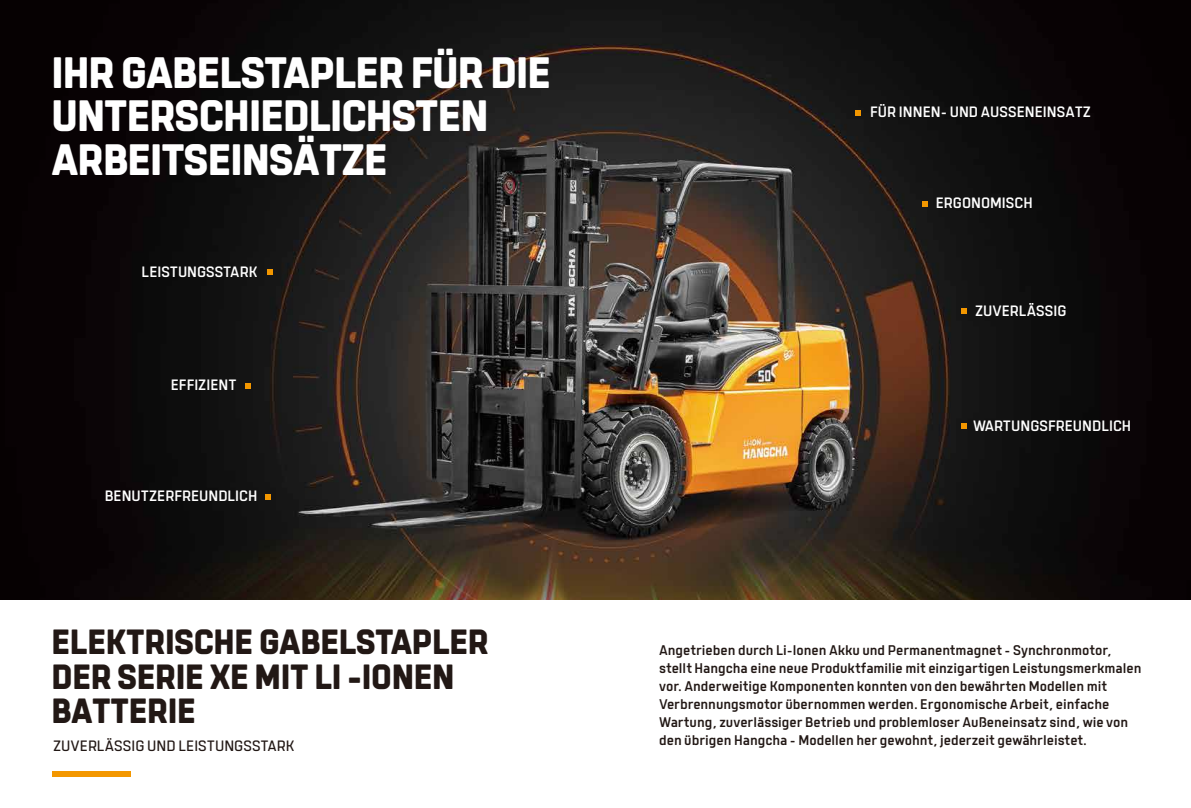
<style>
.page{position:relative;width:1191px;height:808px;background:#fff}
.page>*{position:absolute;margin:0;border:0;box-sizing:border-box;transform-origin:0 0}
.t1{font:900 43.9px/43.4px "Tomkin";letter-spacing:-.02em;color:#fff}
.t2{font:900 35px/34.7px "Tomkin";letter-spacing:-.01em;color:#221815}
.t3{font:500 15px "Tomkin";color:#fff}
.t4{font:15px "Tomkin";color:#221815}
.t5{font:500 14px/18px "Tomkin";color:#221815}
</style>
<div class="page">
<img style="left:0;top:0;width:1191px;height:599px">
<div style="left:52px;top:771px;width:78px;height:5px;background:#f39700"></div>
<svg style="left:267px;top:269px;width:6px;height:6px"></svg>
<svg style="left:245px;top:383px;width:5px;height:5px"></svg>
<svg style="left:265px;top:494px;width:6px;height:5px"></svg>
<svg style="left:855px;top:110px;width:6px;height:5px"></svg>
<svg style="left:922px;top:201px;width:6px;height:6px"></svg>
<svg style="left:961px;top:308px;width:5px;height:5px"></svg>
<svg style="left:961px;top:423px;width:5px;height:6px"></svg>
<h1 class="t1" style="left:51px;top:50px;width:501px">IHR GABELSTAPLER FÜR DIE<br>UNTERSCHIEDLICHSTEN<br>ARBEITSEINSÄTZE</h1>
<p class="t3" style="left:142px;top:262px;width:117px">LEISTUNGSSTARK</p>
<p class="t3" style="left:171px;top:376px;width:67px">EFFIZIENT</p>
<p class="t3" style="left:105px;top:487px;width:154px">BENUTZERFREUNDLICH</p>
<h2 class="t2" style="left:52px;top:624px;width:439px">ELEKTRISCHE GABELSTAPLER<br>DER SERIE XE MIT LI -IONEN<br>BATTERIE</h2>
<p class="t4" style="left:53px;top:737px;width:243px">ZUVERLÄSSIG UND LEISTUNGSSTARK</p>
<p class="t3" style="left:870px;top:102px;width:222px">FÜR INNEN- UND AUSSENEINSATZ</p>
<p class="t3" style="left:935px;top:194px;width:98px">ERGONOMISCH</p>
<p class="t3" style="left:975px;top:301px;width:93px">ZUVERLÄSSIG</p>
<p class="t3" style="left:973px;top:417px;width:160px">WARTUNGSFREUNDLICH</p>
<p class="t5" style="left:659px;top:641px;width:484px">Angetrieben durch Li-Ionen Akku und Permanentmagnet – Synchronmotor, stellt Hangcha eine neue Produktfamilie mit einzigartigen Leistungsmerkmalen vor. Anderweitige Komponenten konnten von den bewährten Modellen mit Verbrennungsmotor übernommen werden. Ergonomische Arbeit, einfache Wartung, zuverlässiger Betrieb und problemloser Außeneinsatz sind, wie von den übrigen Hangcha – Modellen her gewohnt, jederzeit gewährleistet.</p>
</div>
